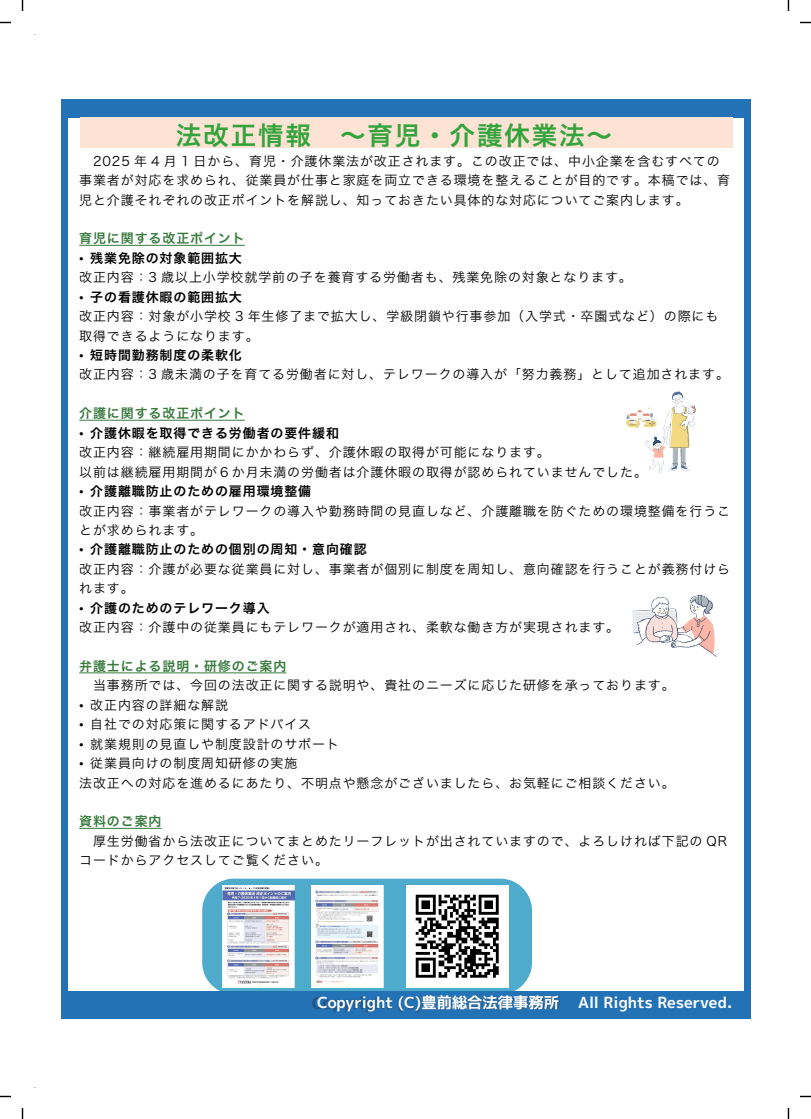
<style>
.page{position:relative;width:811px;height:1119px;background:#fff}
.page>*{position:absolute;margin:0;border:0;box-sizing:border-box;transform-origin:0 0}
.t1{font:25.5px "Hira Kaku Pro N W6";letter-spacing:.07em;color:#33a33c}
.t2{font:15.25px "mplus 1 p bold";color:#fff}
.t3{font:13px/19.4px "Hira Kaku Pro N W3";letter-spacing:.07em;color:#000}
.t4{font:13px "Hira Kaku Pro N W6";letter-spacing:.07em;color:#000}
.t5{font:13px "Hira Kaku Pro N W6";letter-spacing:.07em;color:#387a3d}
.s1{font-family:"Times New Roman"}
</style>
<div class="page">
<svg style="left:787px;top:0;width:2px;height:11px"></svg>
<svg style="left:787px;top:1108px;width:2px;height:11px"></svg>
<svg style="left:0;top:1095px;width:11px;height:2px"></svg>
<svg style="left:800px;top:1095px;width:10px;height:2px"></svg>
<svg style="left:202px;top:878px;width:330px;height:113px;background:#62b4d1"></svg>
<img style="left:311px;top:885px;width:72px;height:102px">
<img style="left:222px;top:885px;width:72px;height:102px">
<img style="left:406px;top:885px;width:102px;height:102px">
<div style="left:62px;top:991px;width:688px;height:27px;background:#2372b6"></div>
<div style="left:62px;top:99px;width:688px;height:19px;background:#2372b6"></div>
<div style="left:62px;top:99px;width:6px;height:918px;background:#2372b6"></div>
<div style="left:744px;top:102px;width:6px;height:916px;background:#2372b6"></div>
<img style="left:302px;top:987px;width:109px;height:26px">
<img style="left:411px;top:987px;width:149px;height:26px">
<div style="left:80px;top:118px;width:652px;height:30px;background:#fce3d3"></div>
<hr style="left:79px;top:245px;width:166px;height:1px;background:#387a3d">
<hr style="left:79px;top:420px;width:166px;height:1px;background:#387a3d">
<hr style="left:79px;top:672px;width:207px;height:1px;background:#387a3d">
<hr style="left:79px;top:828px;width:82px;height:1px;background:#387a3d">
<img style="left:632px;top:595px;width:85px;height:62px">
<img style="left:626px;top:391px;width:70px;height:83px">
<h1 class="t1" style="left:176px;top:112px;width:437px">法改正情報　～育児・介護休業法～</h1>
<p class="t3" style="left:79px;top:150px;width:652px;text-indent:14px">2025 年 4 月 1 日から、育児・介護休業法が改正されます。この改正では、中小企業を含むすべての事業者が対応を求められ、従業員が仕事と家庭を両立できる環境を整えることが目的です。本稿では、育児と介護それぞれの改正ポイントを解説し、知っておきたい具体的な対応についてご案内します。</p>
<p class="t5" style="left:79px;top:227px;width:167px">育児に関する改正ポイント</p>
<p class="t4" style="left:79px;top:246px;width:164px"><span class="s1">•</span> 残業免除の対象範囲拡大</p>
<p class="t3" style="left:79px;top:267px;width:554px">改正内容：3 歳以上小学校就学前の子を養育する労働者も、残業免除の対象となります。</p>
<p class="t4" style="left:79px;top:285px;width:164px"><span class="s1">•</span> 子の看護休暇の範囲拡大</p>
<p class="t3" style="left:79px;top:306px;width:640px">改正内容：対象が小学校 3 年生修了まで拡大し、学級閉鎖や行事参加（入学式・卒園式など）の際にも取得できるようになります。</p>
<p class="t4" style="left:79px;top:343px;width:164px"><span class="s1">•</span> 短時間勤務制度の柔軟化</p>
<p class="t3" style="left:79px;top:364px;width:651px">改正内容：3 歳未満の子を育てる労働者に対し、テレワークの導入が「努力義務」として追加されます。</p>
<p class="t5" style="left:79px;top:402px;width:167px">介護に関する改正ポイント</p>
<p class="t4" style="left:79px;top:421px;width:261px"><span class="s1">•</span> 介護休暇を取得できる労働者の要件緩和</p>
<p class="t3" style="left:79px;top:442px;width:569px">改正内容：継続雇用期間にかかわらず、介護休暇の取得が可能になります。<br>以前は継続雇用期間が６か月未満の労働者は介護休暇の取得が認められていませんでした。</p>
<p class="t4" style="left:79px;top:479px;width:233px"><span class="s1">•</span> 介護離職防止のための雇用環境整備</p>
<p class="t3" style="left:79px;top:500px;width:652px">改正内容：事業者がテレワークの導入や勤務時間の見直しなど、介護離職を防ぐための環境整備を行うことが求められます。</p>
<p class="t4" style="left:79px;top:538px;width:289px"><span class="s1">•</span> 介護離職防止のための個別の周知・意向確認</p>
<p class="t3" style="left:79px;top:558px;width:652px">改正内容：介護が必要な従業員に対し、事業者が個別に制度を周知し、意向確認を行うことが義務付けられます。</p>
<p class="t4" style="left:79px;top:596px;width:192px"><span class="s1">•</span> 介護のためのテレワーク導入</p>
<p class="t3" style="left:79px;top:616px;width:541px">改正内容：介護中の従業員にもテレワークが適用され、柔軟な働き方が実現されます。</p>
<p class="t5" style="left:79px;top:654px;width:208px">弁護士による説明・研修のご案内</p>
<p class="t3" style="left:79px;top:675px;width:597px">　当事務所では、今回の法改正に関する説明や、貴社のニーズに応じた研修を承っております。</p>
<p class="t3" style="left:79px;top:694px;width:150px"><span class="s1">•</span> 改正内容の詳細な解説</p>
<p class="t3" style="left:79px;top:714px;width:233px"><span class="s1">•</span> 自社での対応策に関するアドバイス</p>
<p class="t3" style="left:79px;top:733px;width:261px"><span class="s1">•</span> 就業規則の見直しや制度設計のサポート</p>
<p class="t3" style="left:79px;top:752px;width:597px"><span class="s1">•</span> 従業員向けの制度周知研修の実施<br>法改正への対応を進めるにあたり、不明点や懸念がございましたら、お気軽にご相談ください。</p>
<p class="t5" style="left:79px;top:810px;width:84px">資料のご案内</p>
<p class="t3" style="left:79px;top:830px;width:649px">　厚生労働省から法改正についてまとめたリーフレットが出されていますので、よろしければ下記の QRコードからアクセスしてご覧ください。</p>
<p class="t2" style="left:317px;top:992px;width:416px">Copyright (C)豊前総合法律事務所 All Rights Reserved.</p>
</div>
